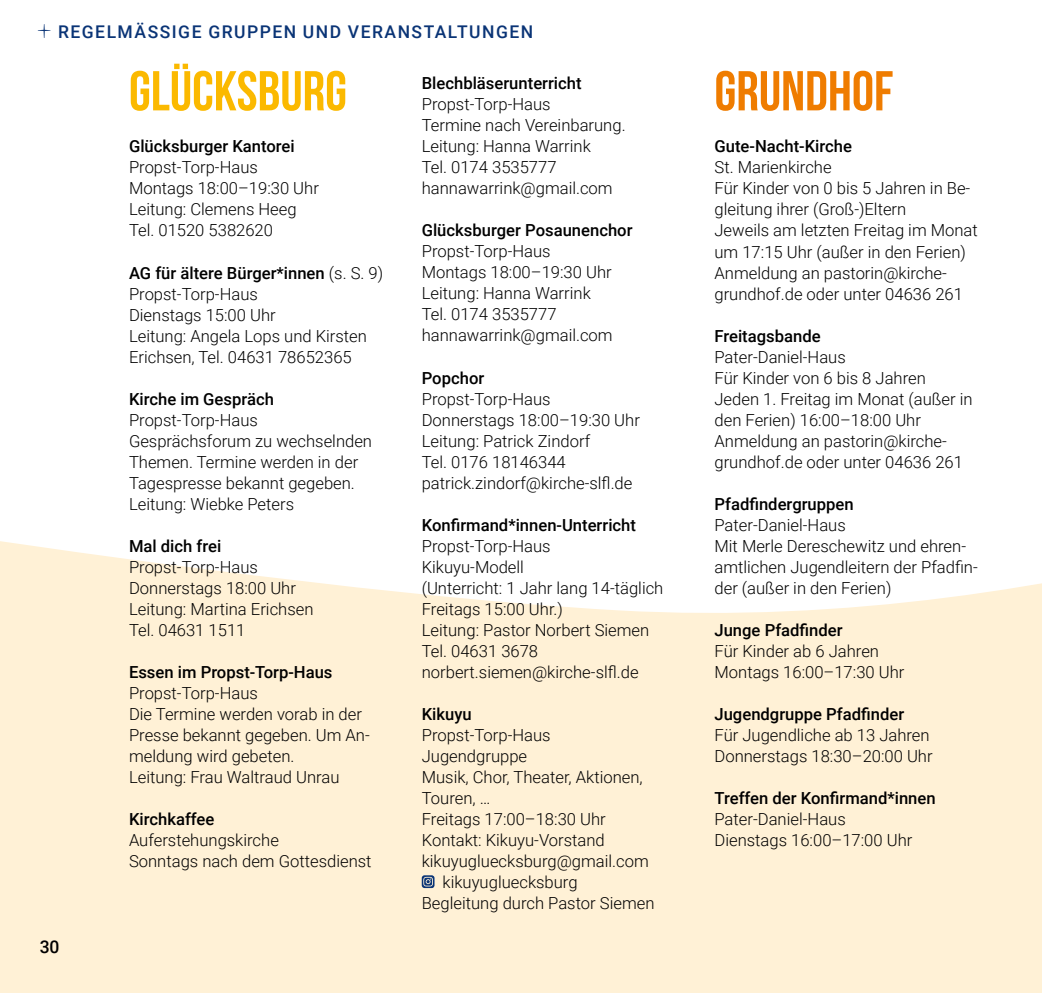
<style>
.page{position:relative;width:1042px;height:993px;background:#fff}
.page>*{position:absolute;margin:0;border:0;box-sizing:border-box;transform-origin:0 0}
.t1{font:56px "Bebas Neue";color:#fbb900}
.t2{font:56px "Bebas Neue";color:#ef7c00}
.t3{font:500 17.5px "Roboto";letter-spacing:.085em;color:#0a3476}
.t4{font:500 17.5px "Roboto";color:#000}
.t5{font:300 16.62px/21px "Roboto";color:#000}
.t6{font:500 16.62px "Roboto";color:#000}
.s1{font-weight:500}
</style>
<div class="page">
<svg style="left:0;top:541px;width:1042px;height:451px;background:#fef2da"></svg>
<svg style="left:38px;top:25px;width:12px;height:12px"></svg>
<svg style="left:422px;top:875px;width:12px;height:12px"></svg>
<p class="t3" style="left:58px;top:19px;width:477px">REGELMÄSSIGE GRUPPEN UND VERANSTALTUNGEN</p>
<h1 class="t1" style="left:129px;top:60px;width:219px">GLÜCKSBURG</h1>
<p class="t6" style="left:129px;top:135px;width:167px">Glücksburger Kantorei</p>
<p class="t5" style="left:129px;top:156px;width:191px">Propst-Torp-Haus<br>Montags 18:00–19:30 Uhr<br>Leitung: Clemens Heeg<br>Tel. 01520 5382620</p>
<p class="t5" style="left:129px;top:261px;width:256px"><span class="s1">AG für ältere Bürger*innen</span> (s. S. 9)<br>Propst-Torp-Haus<br>Dienstags 15:00 Uhr<br>Leitung: Angela Lops und Kirsten<br>Erichsen, Tel. 04631 78652365</p>
<p class="t6" style="left:129px;top:387px;width:146px">Kirche im Gespräch</p>
<p class="t5" style="left:129px;top:408px;width:245px">Propst-Torp-Haus<br>Gesprächsforum zu wechselnden<br>Themen. Termine werden in der<br>Tagespresse bekannt gegeben.<br>Leitung: Wiebke Peters</p>
<p class="t6" style="left:129px;top:534px;width:94px">Mal dich frei</p>
<p class="t5" style="left:129px;top:555px;width:186px">Propst-Torp-Haus<br>Donnerstags 18:00 Uhr<br>Leitung: Martina Erichsen<br>Tel. 04631 1511</p>
<p class="t6" style="left:129px;top:660px;width:205px">Essen im Propst-Torp-Haus</p>
<p class="t5" style="left:129px;top:681px;width:242px">Propst-Torp-Haus<br>Die Termine werden vorab in der<br>Presse bekannt gegeben. Um An&shy;meldung wird gebeten.<br>Leitung: Frau Waltraud Unrau</p>
<p class="t6" style="left:129px;top:807px;width:87px">Kirchkaffee</p>
<p class="t5" style="left:129px;top:828px;width:244px">Auferstehungskirche<br>Sonntags nach dem Gottesdienst</p>
<p class="t6" style="left:422px;top:72px;width:161px">Blechbläserunterricht</p>
<p class="t5" style="left:422px;top:93px;width:205px">Propst-Torp-Haus<br>Termine nach Vereinbarung.<br>Leitung: Hanna Warrink<br>Tel. 0174 3535777 hannawarrink@gmail.com</p>
<p class="t6" style="left:422px;top:219px;width:212px">Glücksburger Posaunenchor</p>
<p class="t5" style="left:422px;top:240px;width:192px">Propst-Torp-Haus<br>Montags 18:00–19:30 Uhr<br>Leitung: Hanna Warrink<br>Tel. 0174 3535777 hannawarrink@gmail.com</p>
<p class="t6" style="left:422px;top:366px;width:64px">Popchor</p>
<p class="t5" style="left:422px;top:387px;width:220px">Propst-Torp-Haus<br>Donnerstags 18:00–19:30 Uhr<br>Leitung: Patrick Zindorf<br>Tel. 0176 18146344 patrick.zindorf@kirche-slfl.de</p>
<p class="t6" style="left:422px;top:513px;width:216px">Konfirmand*innen-Unterricht</p>
<p class="t5" style="left:422px;top:534px;width:243px">Propst-Torp-Haus<br>Kikuyu-Modell<br>(Unterricht: 1 Jahr lang 14-täglich<br>Freitags 15:00 Uhr.)<br>Leitung: Pastor Norbert Siemen<br>Tel. 04631 3678 norbert.siemen@kirche-slfl.de</p>
<p class="t6" style="left:422px;top:702px;width:51px">Kikuyu</p>
<p class="t5" style="left:422px;top:723px;width:130px">Propst-Torp-Haus</p>
<p class="t5" style="left:422px;top:744px;width:107px">Jugendgruppe</p>
<p class="t5" style="left:422px;top:765px;width:222px">Musik, Chor, Theater, Aktionen,</p>
<p class="t5" style="left:422px;top:786px;width:70px">Touren, …</p>
<p class="t5" style="left:422px;top:807px;width:185px">Freitags 17:00–18:30 Uhr</p>
<p class="t5" style="left:422px;top:828px;width:185px">Kontakt: Kikuyu-Vorstand</p>
<p class="t5" style="left:422px;top:849px;width:229px">kikuyugluecksburg@gmail.com</p>
<p class="t5" style="left:442px;top:870px;width:136px">kikuyugluecksburg</p>
<p class="t5" style="left:422px;top:891px;width:234px">Begleitung durch Pastor Siemen</p>
<p class="t4" style="left:40px;top:934px;width:21px">30</p>
<h1 class="t2" style="left:714px;top:60px;width:180px">GRUNDHOF</h1>
<p class="t6" style="left:714px;top:135px;width:139px">Gute-Nacht-Kirche</p>
<p class="t5" style="left:714px;top:156px;width:265px">St. Marienkirche<br>Für Kinder von 0 bis 5 Jahren in Be&shy;gleitung ihrer (Groß-)Eltern<br>Jeweils am letzten Freitag im Monat um 17:15 Uhr (außer in den Ferien)<br>Anmeldung an pastorin@kirche&shy;grundhof.de oder unter 04636 261</p>
<p class="t6" style="left:714px;top:324px;width:108px">Freitagsbande</p>
<p class="t5" style="left:714px;top:345px;width:260px">Pater-Daniel-Haus<br>Für Kinder von 6 bis 8 Jahren<br>Jeden 1. Freitag im Monat (außer in den Ferien) 16:00–18:00 Uhr<br>Anmeldung an pastorin@kirche&shy;grundhof.de oder unter 04636 261</p>
<p class="t6" style="left:714px;top:492px;width:141px">Pfadfindergruppen</p>
<p class="t5" style="left:714px;top:513px;width:265px">Pater-Daniel-Haus<br>Mit Merle Dereschewitz und ehren&shy;amtlichen Jugendleitern der Pfadfin&shy;der (außer in den Ferien)</p>
<p class="t6" style="left:714px;top:618px;width:130px">Junge Pfadfinder</p>
<p class="t5" style="left:714px;top:639px;width:191px">Für Kinder ab 6 Jahren<br>Montags 16:00–17:30 Uhr</p>
<p class="t6" style="left:714px;top:702px;width:191px">Jugendgruppe Pfadfinder</p>
<p class="t5" style="left:714px;top:723px;width:220px">Für Jugendliche ab 13 Jahren<br>Donnerstags 18:30–20:00 Uhr</p>
<p class="t6" style="left:714px;top:786px;width:223px">Treffen der Konfirmand*innen</p>
<p class="t5" style="left:714px;top:807px;width:199px">Pater-Daniel-Haus<br>Dienstags 16:00–17:00 Uhr</p>
</div>
